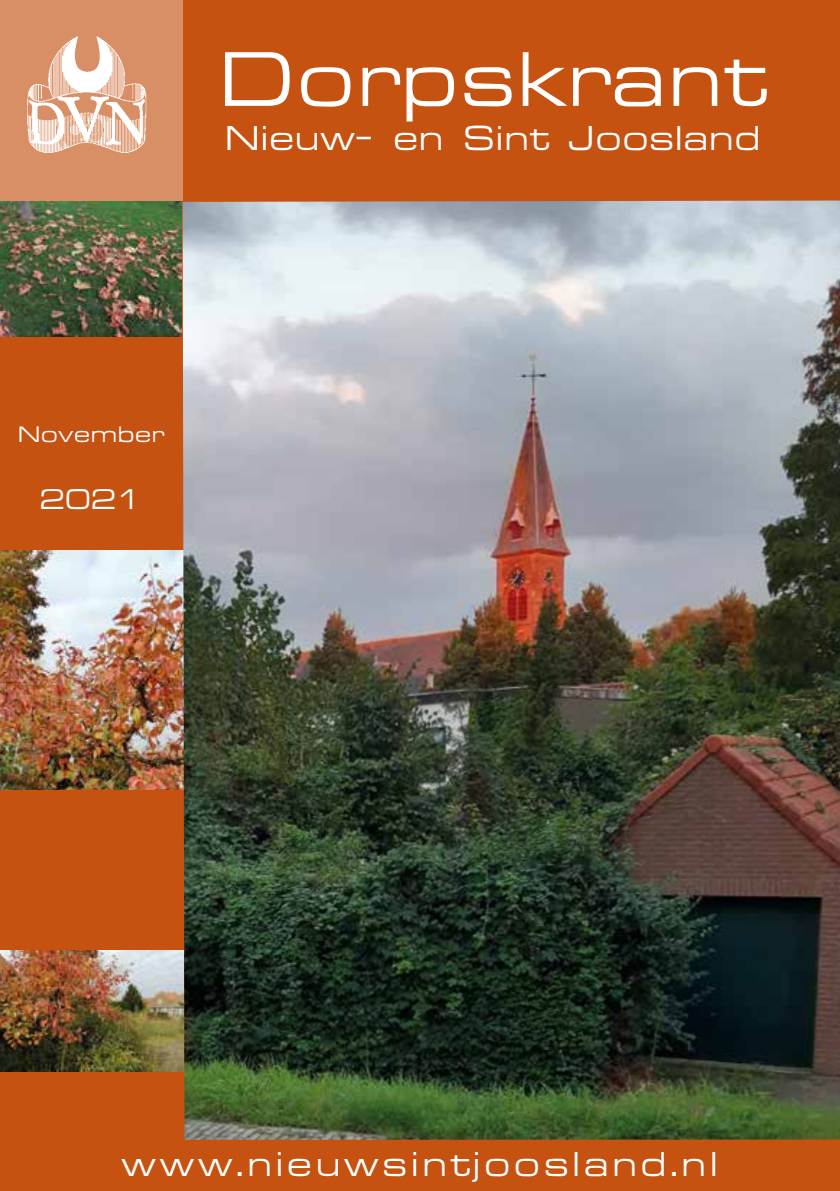
<style>
.page{position:relative;width:840px;height:1191px;background:#fff}
.page>*{position:absolute;margin:0;border:0;box-sizing:border-box;transform-origin:0 0}
.t1{font:expanded 76px "Eurostile BQ";color:#fff}
.t2{font:expanded 34px "Eurostile BQ";letter-spacing:.085em;color:#fff}
.t3{font:expanded 34px "Eurostile BQ";color:#fff}
.t4{font:expanded 28px "Eurostile BQ";color:#fff}
.t5{font:expanded 22px "Eurostile BQ";color:#fff}
</style>
<div class="page">
<div style="left:0;top:0;width:839px;height:1191px;background:#c55211"></div>
<img style="left:0;top:201px;width:181px;height:136px">
<img style="left:0;top:551px;width:182px;height:238px">
<img style="left:182px;top:200px;width:657px;height:939px">
<img style="left:0;top:951px;width:184px;height:120px">
<div style="left:0;top:0;width:182px;height:201px;background:#d98f65"></div>
<img style="left:27px;top:36px;width:120px;height:117px">
<h1 class="t1" style="left:219px;top:36px;width:549px">Dorpskrant</h1>
<p class="t3" style="left:225px;top:119px;width:538px">Nieuw- en Sint Joosland</p>
<p class="t5" style="left:18px;top:422px;width:148px">November</p>
<p class="t4" style="left:40px;top:483px;width:104px">2021</p>
<p class="t2" style="left:121px;top:1144px;width:598px">www.nieuwsintjoosland.nl</p>
</div>
